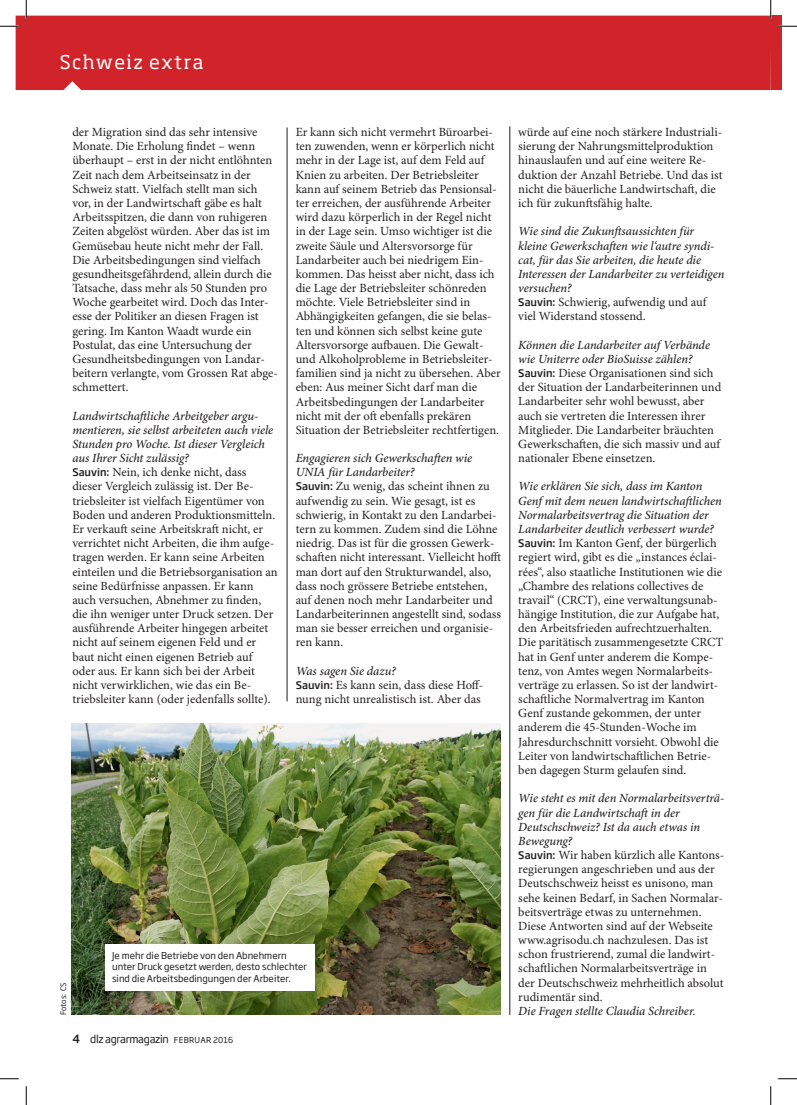
<style>
.page{position:relative;width:797px;height:1105px;background:#fff}
.page>*{position:absolute;margin:0;border:0;box-sizing:border-box;transform-origin:0 0}
.t1{font:18.75px "Soho Pro";letter-spacing:.075em;color:#fff}
.t2{font:12.5px/14.1px "Minion Pro";color:#231f20}
.t3{font:italic 500 12.5px/14.1px "Minion Pro";letter-spacing:-.005em;color:#231f20}
.t4{font:10.62px "Soho Gothic Pro";letter-spacing:-.025em;color:#231f20}
.t5{font:9.38px/11.9px "Soho Gothic Pro";color:#231f20}
.t6{font:7.5px "Soho Gothic Pro";letter-spacing:-.015em;color:#231f20}
.s1{font-weight:500;font-style:italic}
.s2{font-family:"Soho Gothic Pro";font-weight:500;font-size:10.25px}
.s3{font-weight:500;font-size:11.25px}
.s4{font-size:8.12px}
.s5{font-family:"Soho Gothic Pro";font-style:normal;font-size:10.25px}
.s6{font-weight:400;font-style:normal}
</style>
<div class="page">
<hr style="left:287px;top:128px;width:1px;height:573px;background:#231f20">
<hr style="left:509px;top:126px;width:1px;height:889px;background:#231f20">
<img style="left:72px;top:724px;width:428px;height:291px">
<div style="left:105px;top:944px;width:210px;height:46px;background:#fff"></div>
<div style="left:16px;top:16px;width:754px;height:74px;background:#d1232a"></div>
<div style="left:770px;top:16px;width:11px;height:74px;background:#d1232a"></div>
<svg style="left:0;top:25px;width:19px;height:2px"></svg>
<svg style="left:778px;top:25px;width:19px;height:2px"></svg>
<svg style="left:0;top:1078px;width:19px;height:1px"></svg>
<svg style="left:778px;top:1078px;width:19px;height:1px"></svg>
<svg style="left:25px;top:0;width:2px;height:19px"></svg>
<svg style="left:25px;top:1086px;width:2px;height:19px"></svg>
<svg style="left:770px;top:0;width:1px;height:19px"></svg>
<svg style="left:770px;top:1086px;width:1px;height:19px"></svg>
<h1 class="t1" style="left:60px;top:49px;width:145px">Schweiz extra</h1>
<p class="t2" style="left:72px;top:126px;width:207px">der Migration sind das sehr intensive Monate. Die Erholung findet – wenn überhaupt – erst in der nicht entlöhnten Zeit nach dem Arbeitseinsatz in der Schweiz statt. Vielfach stellt man sich vor, in der Landwirtschaft gäbe es halt Arbeitsspitzen, die dann von ruhigeren Zeiten abgelöst würden. Aber das ist im Gemüsebau heute nicht mehr der Fall.<br>Die Arbeitsbedingungen sind vielfach gesundheitsgefährdend, allein durch die Tatsache, dass mehr als 50 Stunden pro Woche gearbeitet wird. Doch das Inter&shy;esse der Politiker an diesen Fragen ist gering. Im Kanton Waadt wurde ein Postulat, das eine Untersuchung der Gesundheitsbedingungen von Landar&shy;beitern verlangte, vom Grossen Rat abge&shy;schmettert.</p>
<p class="t2" style="left:72px;top:409px;width:207px"><span class="s1">Landwirtschaftliche Arbeitgeber argu&shy;mentieren, sie selbst arbeiteten auch viele Stunden pro Woche. Ist dieser Vergleich aus Ihrer Sicht zulässig?<br></span><span class="s2">Sauvin:</span> Nein, ich denke nicht, dass dieser Vergleich zulässig ist. Der Be&shy;triebsleiter ist vielfach Eigentümer von Boden und anderen Produktionsmitteln.<br>Er verkauft seine Arbeitskraft nicht, er verrichtet nicht Arbeiten, die ihm aufge&shy;tragen werden. Er kann seine Arbeiten einteilen und die Betriebsorganisation an seine Bedürfnisse anpassen. Er kann auch versuchen, Abnehmer zu finden, die ihn weniger unter Druck setzen. Der ausführende Arbeiter hingegen arbeitet nicht auf seinem eigenen Feld und er baut nicht einen eigenen Betrieb auf oder aus. Er kann sich bei der Arbeit nicht verwirklichen, wie das ein Be&shy;triebsleiter kann (oder jedenfalls sollte).</p>
<p class="t2" style="left:296px;top:126px;width:207px">Er kann sich nicht vermehrt Büroarbei&shy;ten zuwenden, wenn er körperlich nicht mehr in der Lage ist, auf dem Feld auf Knien zu arbeiten. Der Betriebsleiter kann auf seinem Betrieb das Pensionsal&shy;ter erreichen, der ausführende Arbeiter wird dazu körperlich in der Regel nicht in der Lage sein. Umso wichtiger ist die zweite Säule und Altersvorsorge für Landarbeiter auch bei niedrigem Ein&shy;kommen. Das heisst aber nicht, dass ich die Lage der Betriebsleiter schönreden möchte. Viele Betriebsleiter sind in Abhängigkeiten gefangen, die sie belas&shy;ten und können sich selbst keine gute Altersvorsorge aufbauen. Die Gewalt&shy;und Alkoholprobleme in Betriebsleiter&shy;familien sind ja nicht zu übersehen. Aber eben: Aus meiner Sicht darf man die Arbeitsbedingungen der Landarbeiter nicht mit der oft ebenfalls prekären Situation der Betriebsleiter rechtfertigen.</p>
<p class="t2" style="left:296px;top:452px;width:207px"><span class="s1">Engagieren sich Gewerkschaften wie UNIA für Landarbeiter?<br></span><span class="s2">Sauvin:</span> Zu wenig, das scheint ihnen zu aufwendig zu sein. Wie gesagt, ist es schwierig, in Kontakt zu den Landarbei&shy;tern zu kommen. Zudem sind die Löhne niedrig. Das ist für die grossen Gewerk&shy;schaften nicht interessant. Vielleicht hofft man dort auf den Strukturwandel, also, dass noch grössere Betriebe entstehen, auf denen noch mehr Landarbeiter und Landarbeiterinnen angestellt sind, sodass man sie besser erreichen und organisie&shy;ren kann.</p>
<p class="t2" style="left:296px;top:664px;width:189px"><span class="s1">Was sagen Sie dazu?<br></span><span class="s2">Sauvin:</span> Es kann sein, dass diese Hoff&shy;nung nicht unrealistisch ist. Aber das</p>
<p class="t6" style="left:58px;top:1015px;width:34px;rotate:-90deg">Fotos: CS</p>
<p class="t5" style="left:112px;top:948px;width:196px">Je mehr die Betriebe von den Abnehmern unter Druck gesetzt werden, desto schlechter sind die Arbeitsbedingungen der Arbeiter.</p>
<p class="t4" style="left:72px;top:1031px;width:162px"><span class="s3">4</span> dlz agrarmagazin <span class="s4">fe bruar 2016</span></p>
<p class="t2" style="left:518px;top:126px;width:206px">würde auf eine noch stärkere Industriali&shy;sierung der Nahrungsmittelproduktion hinauslaufen und auf eine weitere Re&shy;duktion der Anzahl Betriebe. Und das ist nicht die bäuerliche Landwirtschaft, die ich für zukunftsfähig halte.</p>
<p class="t3" style="left:518px;top:225px;width:208px">Wie sind die Zukunftsaussichten für kleine Gewerkschaften wie l‘autre syndi&shy;cat, für das Sie arbeiten, die heute die Interessen der Landarbeiter zu verteidigen versuchen?<br><span class="s5">Sauvin:</span> <span class="s6">Schwierig, aufwendig und auf viel Widerstand stossend.</span></p>
<p class="t2" style="left:518px;top:338px;width:204px"><span class="s1">Können die Landarbeiter auf Verbände wie Uniterre oder BioSuisse zählen?<br></span><span class="s2">Sauvin:</span> Diese Organisationen sind sich der Situation der Landarbeiterinnen und Landarbeiter sehr wohl bewusst, aber auch sie vertreten die Interessen ihrer Mitglieder. Die Landarbeiter bräuchten Gewerkschaften, die sich massiv und auf nationaler Ebene einsetzen.</p>
<p class="t2" style="left:518px;top:480px;width:206px"><span class="s1">Wie erklären Sie sich, dass im Kanton Genf mit dem neuen landwirtschaftlichen Normalarbeitsvertrag die Situation der Landarbeiter deutlich verbessert wurde?<br></span><span class="s2">Sauvin:</span> Im Kanton Genf, der bürgerlich regiert wird, gibt es die „instances éclai&shy;rées“, also staatliche Institutionen wie die „Chambre des relations collectives de travail“ (CRCT), eine verwaltungsunab&shy;hängige Institution, die zur Aufgabe hat, den Arbeitsfrieden aufrechtzuerhalten.<br>Die paritätisch zusammengesetzte CRCT hat in Genf unter anderem die Kompe&shy;tenz, von Amtes wegen Normalarbeits&shy;verträge zu erlassen. So ist der landwirt&shy;schaftliche Normalvertrag im Kanton Genf zustande gekommen, der unter anderem die 45-Stunden-Woche im Jahresdurchschnitt vorsieht. Obwohl die Leiter von landwirtschaftlichen Betrie&shy;ben dagegen Sturm gelaufen sind.</p>
<p class="t2" style="left:518px;top:792px;width:207px"><span class="s1">Wie steht es mit den Normalarbeitsverträ&shy;gen für die Landwirtschaft in der Deutschschweiz? Ist da auch etwas in Bewegung?<br></span><span class="s2">Sauvin:</span> Wir haben kürzlich alle Kantons&shy;regierungen angeschrieben und aus der Deutschschweiz heisst es unisono, man sehe keinen Bedarf, in Sachen Normalar&shy;beitsverträge etwas zu unternehmen.<br>Diese Antworten sind auf der Webseite www.agrisodu.ch nachzulesen. Das ist schon frustrierend, zumal die landwirt&shy;schaftlichen Normalarbeitsverträge in der Deutschschweiz mehrheitlich absolut rudimentär sind.</p>
<p class="t3" style="left:518px;top:1004px;width:179px">Die Fragen stellte Claudia Schreiber.</p>
</div>
